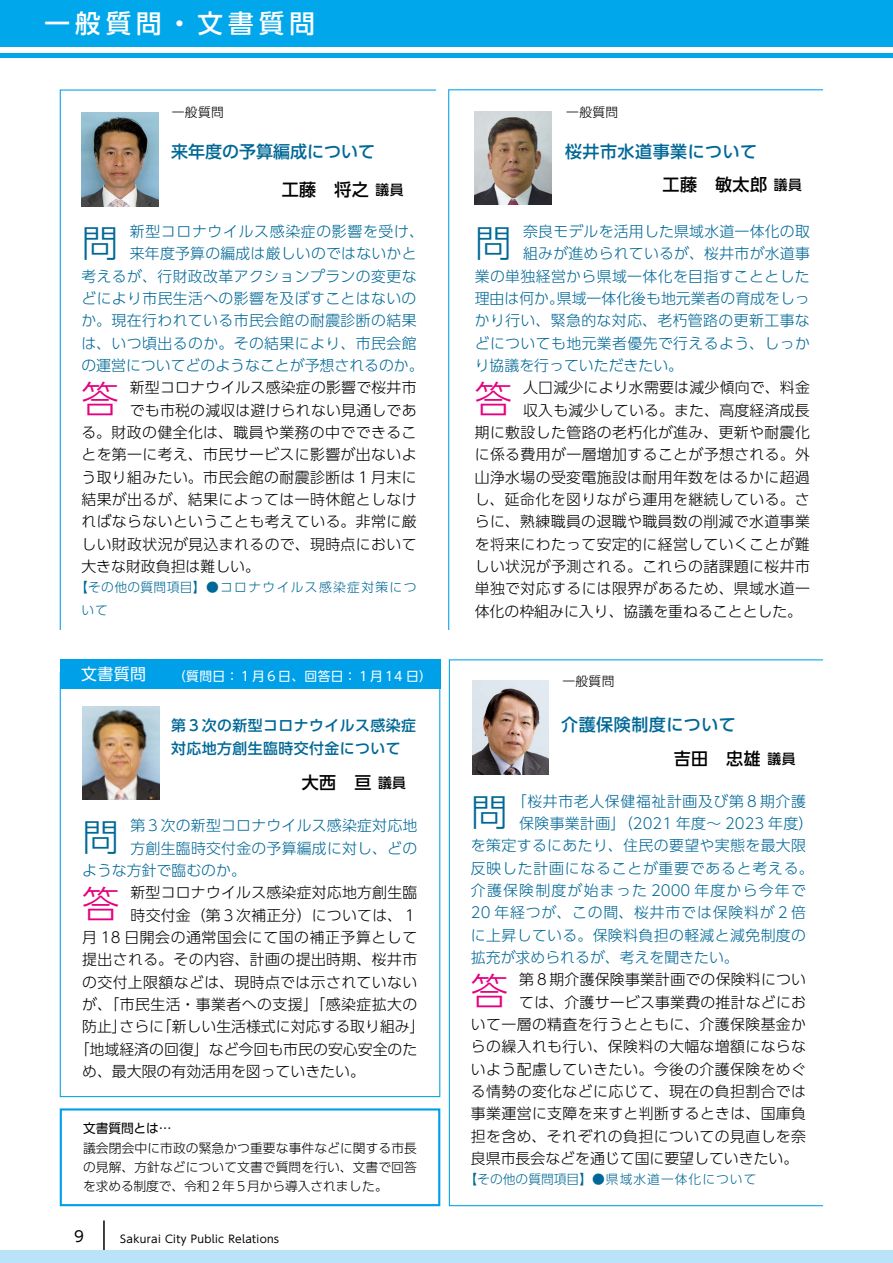
<style>
.page{position:relative;width:893px;height:1263px;background:#fff}
.page>*{position:absolute;margin:0;border:0;box-sizing:border-box;transform-origin:0 0}
.t1{font:300 37.2px "UD Shin Go Pro";color:#006896}
.t2{font:300 37.2px "UD Shin Go Pro";color:#e4007f}
.t3{font:500 25.5px "UD Shin Go Pro";letter-spacing:.2em;color:#fff}
.t4{font:500 16.95px "UD Shin Go Pro";letter-spacing:.03em;color:#006896}
.t5{font:500 16.95px "UD Shin Go Pro";letter-spacing:.03em;color:#000}
.t6{font:500 16.95px "UD Shin Go Pro";color:#006896}
.t7{font:15.9px "UD Shin Go Pro";color:#fff}
.t8{font:300 14.85px/22.4px "UD Shin Go Pro";letter-spacing:.015em;color:#000;text-align:justify}
.t9{font:300 14.85px/22.4px "UD Shin Go Pro";letter-spacing:.025em;color:#006896}
.t10{font:500 14.85px/22.4px "UD Shin Go Pro";letter-spacing:.03em;color:#006896}
.t11{font:300 14.85px "UD Shin Go Pro";letter-spacing:.04em;color:#000}
.t12{font:300 14.85px "UD Shin Go Pro";letter-spacing:.045em;color:#006896}
.t13{font:14.85px "UD Shin Go Pro";color:#000}
.t14{font:500 13.8px "UD Shin Go Pro";letter-spacing:.03em;color:#000}
.t15{font:300 12.75px/19.2px "UD Shin Go Pro";letter-spacing:.01em;color:#000;text-align:justify}
.t16{font:300 12.75px/22.4px "UD Shin Go Pro";letter-spacing:.105em;color:#006896}
.t17{font:300 12.75px "UD Shin Go Pro";letter-spacing:.08em;color:#006896}
.t18{font:12.75px "UD Shin Go Pro";letter-spacing:.03em;color:#fff}
.t19{font:12.75px "UD Shin Go Pro";letter-spacing:-.01em;color:#000}
.t20{font:10.65px "UD Shin Go Pro";letter-spacing:.03em;color:#000}
.s1{font-size:12.75px}
</style>
<div class="page">
<hr style="left:103px;top:1220px;width:2px;height:43px;background:#000">
<div style="left:0;top:0;width:893px;height:47px;background:#00a7ea"></div>
<div style="left:0;top:53px;width:893px;height:5px;background:#00a7ea"></div>
<div style="left:0;top:1250px;width:893px;height:13px;background:#bae3f9"></div>
<img style="left:475px;top:111px;width:77px;height:93px">
<img style="left:81px;top:113px;width:77px;height:93px">
<img style="left:472px;top:681px;width:77px;height:93px">
<img style="left:82px;top:706px;width:77px;height:94px">
<div style="left:60px;top:1108px;width:380px;height:98px;border:2px solid #00a0e9"></div>
<div style="left:60px;top:659px;width:380px;height:30px;background:#00a0e9"></div>
<h2 class="t3" style="left:14px;top:3px;width:303px">　一般質問・文書質問</h2>
<p class="t15" style="left:172px;top:102px;width:54px">一般質問</p>
<p class="t6" style="left:171px;top:138px;width:206px">来年度の予算編成について</p>
<p class="t5" style="left:282px;top:176px;width:89px">工藤　将之</p>
<p class="t14" style="left:376px;top:178px;width:30px">議員</p>
<p class="t12" style="left:130px;top:219px;width:296px">新型コロナウイルス感染症の影響を受け、</p>
<h1 class="t1" style="left:81px;top:212px;width:39px">問</h1>
<p class="t9" style="left:81px;top:242px;width:344px;text-indent:48px">来年度予算の編成は厳しいのではないかと考えるが、行財政改革アクションプランの変更などにより市民生活への影響を及ぼすことはないのか。現在行われている市民会館の耐震診断の結果は、いつ頃出るのか。その結果により、市民会館の運営についてどのようなことが予想されるのか。</p>
<p class="t8" style="left:130px;top:376px;width:288px">新型コロナウイルス感染症の影響で桜井市</p>
<h1 class="t2" style="left:81px;top:369px;width:39px">答</h1>
<p class="t8" style="left:81px;top:398px;width:337px;text-indent:48px">でも市税の減収は避けられない見通しである。財政の健全化は、職員や業務の中でできることを第一に考え、市民サービスに影響が出ないよう取り組みたい。市民会館の耐震診断は１月末に結果が出るが、結果によっては一時休館としなければならないということも考えている。非常に厳しい財政状況が見込まれるので、現時点において大きな財政負担は難しい。</p>
<p class="t16" style="left:81px;top:576px;width:337px;text-indent:-6px">【その他の質問項目】●コロナウイルス感染症対策について</p>
<p class="t7" style="left:81px;top:661px;width:106px">文書質問　　<span class="s1">（</span></p>
<p class="t18" style="left:186px;top:666px;width:247px">質問日：１月６日、回答日：１月14 日(</p>
<p class="t10" style="left:171px;top:714px;width:246px">第３次の新型コロナウイルス感染症対応地方創生臨時交付金について</p>
<p class="t5" style="left:302px;top:769px;width:71px">大西　亘</p>
<p class="t14" style="left:378px;top:771px;width:30px">議員</p>
<p class="t9" style="left:131px;top:814px;width:288px">第３次の新型コロナウイルス感染症対応地</p>
<h1 class="t1" style="left:82px;top:807px;width:39px">問</h1>
<p class="t9" style="left:82px;top:836px;width:337px;text-indent:48px">方創生臨時交付金の予算編成に対し、どのような方針で臨むのか。</p>
<p class="t8" style="left:131px;top:881px;width:288px">新型コロナウイルス感染症対応地方創生臨</p>
<h1 class="t2" style="left:82px;top:874px;width:39px">答</h1>
<p class="t8" style="left:131px;top:903px;width:288px">時交付金（第３次補正分）については、１</p>
<p class="t11" style="left:82px;top:925px;width:337px">月 18 日開会の通常国会にて国の補正予算として</p>
<p class="t8" style="left:82px;top:948px;width:337px">提出される。その内容、計画の提出時期、桜井市</p>
<p class="t8" style="left:82px;top:970px;width:337px">の交付上限額などは、現時点では示されていない</p>
<p class="t8" style="left:82px;top:992px;width:337px">が、「市民生活・事業者への支援」「感染症拡大の</p>
<p class="t8" style="left:157px;top:1015px;width:269px">「新しい生活様式に対応する取り組み「</p>
<p class="t8" style="left:82px;top:1015px;width:46px">防止」</p>
<p class="t8" style="left:75px;top:1037px;width:344px">「地域経済の回復」など今回も市民の安心安全のた</p>
<p class="t8" style="left:82px;top:1059px;width:284px">め、最大限の有効活用を図っていきたい。</p>
<p class="t8" style="left:119px;top:1015px;width:46px">さらに</p>
<p class="t19" style="left:83px;top:1118px;width:90px">文書質問とは...</p>
<p class="t15" style="left:83px;top:1138px;width:335px">議会閉会中に市政の緊急かつ重要な事件などに関する市長の見解、方針などについて文書で質問を行い、文書で回答を求める制度で、令和２年５月から導入されました。</p>
<p class="t13" style="left:74px;top:1224px;width:11px">9</p>
<p class="t20" style="left:120px;top:1230px;width:161px">Sakurai City Public Relations</p>
<p class="t15" style="left:566px;top:102px;width:54px">一般質問</p>
<p class="t4" style="left:565px;top:138px;width:194px">桜井市水道事業について</p>
<p class="t5" style="left:662px;top:171px;width:106px">工藤　敏太郎</p>
<p class="t14" style="left:774px;top:174px;width:30px">議員</p>
<p class="t9" style="left:523px;top:220px;width:288px">奈良モデルを活用した県域水道一体化の取</p>
<h1 class="t1" style="left:475px;top:212px;width:39px">問</h1>
<p class="t9" style="left:475px;top:242px;width:337px;text-align:right">組みが進められているが、桜井市が水道事<br>業の単独経営から県域一体化を目指すこととした県域一体化後も地元業者の育成をしっ</p>
<p class="t9" style="left:475px;top:287px;width:337px">理由は何か。<br>かり行い、緊急的な対応、老朽管路の更新工事などについても地元業者優先で行えるよう、しっかり協議を行っていただきたい。</p>
<p class="t8" style="left:523px;top:376px;width:288px">人口減少により水需要は減少傾向で、料金</p>
<h1 class="t2" style="left:475px;top:369px;width:39px">答</h1>
<p class="t8" style="left:475px;top:398px;width:337px;text-indent:48px">収入も減少している。また、高度経済成長期に敷設した管路の老朽化が進み、更新や耐震化に係る費用が一層増加することが予想される。外山浄水場の受変電施設は耐用年数をはるかに超過し、延命化を図りながら運用を継続している。さらに、熟練職員の退職や職員数の削減で水道事業を将来にわたって安定的に経営していくことが難しい状況が予測される。これらの諸課題に桜井市単独で対応するには限界があるため、県域水道一体化の枠組みに入り、協議を重ねることとした。</p>
<p class="t15" style="left:562px;top:671px;width:54px">一般質問</p>
<p class="t4" style="left:561px;top:710px;width:176px">介護保険制度について</p>
<p class="t5" style="left:674px;top:745px;width:89px">吉田　忠雄</p>
<p class="t14" style="left:767px;top:747px;width:30px">議員</p>
<p class="t9" style="left:512px;top:789px;width:296px">「桜井市老人保健福祉計画及び第８期介護</p>
<h1 class="t1" style="left:471px;top:782px;width:39px">問</h1>
<p class="t9" style="left:471px;top:812px;width:344px;text-indent:48px">保険事業計画」（2021 年度～ 2023 年度(を策定するにあたり、住民の要望や実態を最大限反映した計画になることが重要であると考える。介護保険制度が始まった 2000 年度から今年で<br>20 年経つが、この間、桜井市では保険料が２倍に上昇している。保険料負担の軽減と減免制度の拡充が求められるが、考えを聞きたい。</p>
<p class="t8" style="left:519px;top:968px;width:288px">第８期介護保険事業計画での保険料につい</p>
<h1 class="t2" style="left:471px;top:961px;width:39px">答</h1>
<p class="t8" style="left:471px;top:990px;width:337px;text-indent:48px">ては、介護サービス事業費の推計などにおいて一層の精査を行うとともに、介護保険基金からの繰入れも行い、保険料の大幅な増額にならないよう配慮していきたい。今後の介護保険をめぐる情勢の変化などに応じて、現在の負担割合では事業運営に支障を来すと判断するときは、国庫負担を含め、それぞれの負担についての見直しを奈良県市長会などを通じて国に要望していきたい。</p>
<p class="t17" style="left:465px;top:1169px;width:293px">【その他の質問項目】●県域水道一体化について</p>
</div>
